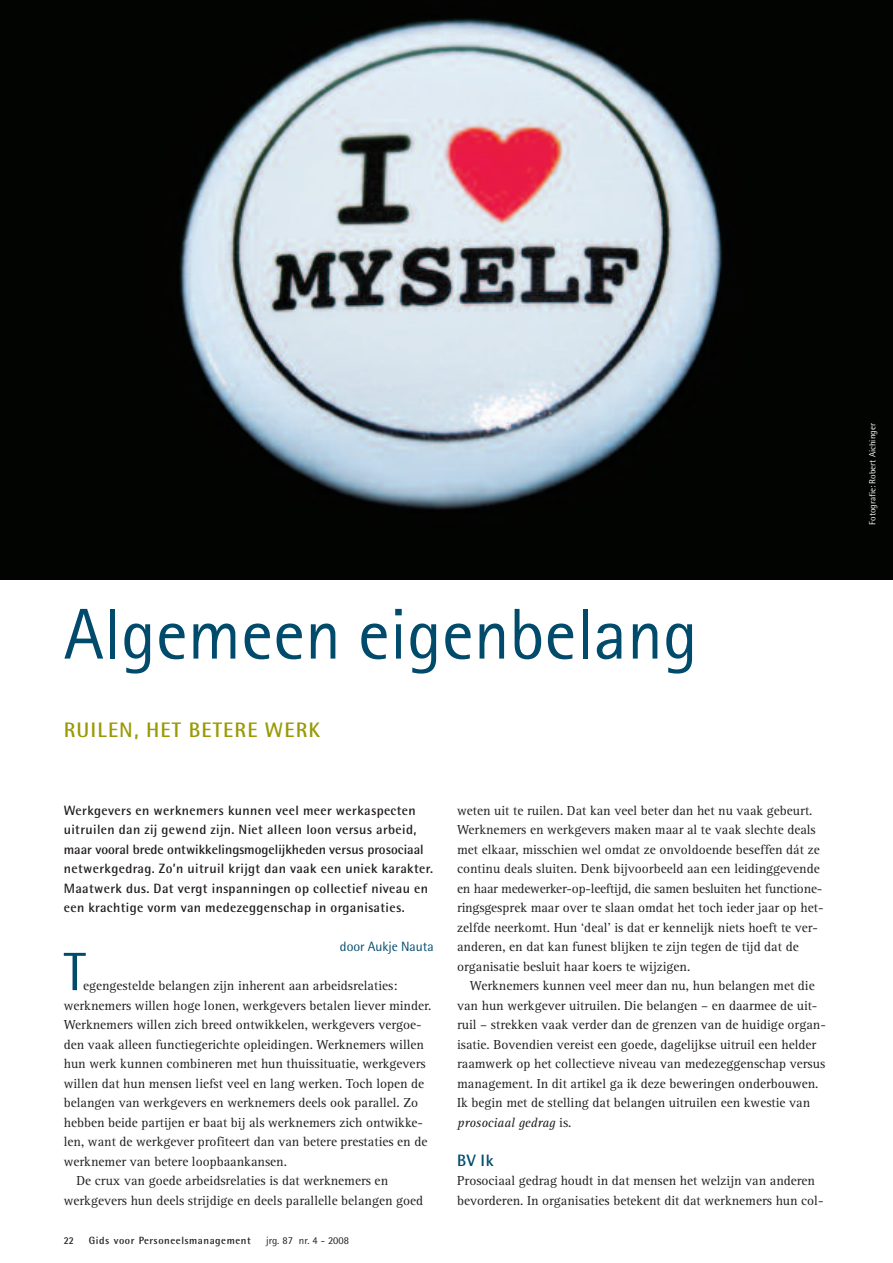
<style>
.page{position:relative;width:893px;height:1263px;background:#fff}
.page>*{position:absolute;margin:0;border:0;box-sizing:border-box;transform-origin:0 0}
.t1{font:72px "Rotis Sans Serif";color:#004b6c}
.t2{font:54px "Rotis Semi Sans";color:#004b6c}
.t3{font:700 21px "Rotis Semi Sans";letter-spacing:.055em;color:#9a9a07}
.t4{font:700 16.5px "Rotis Semi Sans";color:#004b6c}
.t5{font:13.5px/19.5px "Rotis Serif";color:#231f20}
.t6{font:700 13.5px/19.5px "Rotis Semi Sans";letter-spacing:.025em;color:#231f20}
.t7{font:13.5px "Rotis Semi Sans";color:#004b6c}
.t8{font:700 10.5px "Rotis Semi Sans";letter-spacing:.055em;color:#231f20}
.t9{font:10.5px "Rotis Semi Sans";color:#231f20}
.t10{font:700 10.5px "Rotis Semi Sans";letter-spacing:.055em;color:#231f20;scale:.9 1}
.t11{font:9px "Rotis Semi Sans";color:#fff}
.s1{font-style:italic}
</style>
<div class="page">
<img style="left:0;top:0;width:893px;height:579px">
<h1 class="t1" style="left:64px;top:609px;width:635px">Algemeen eigenbelang</h1>
<h3 class="t3" style="left:64px;top:722px;width:258px">RUILEN, HET BETERE WERK</h3>
<p class="t6" style="left:64px;top:802px;width:371px">Werkgevers en werknemers kunnen veel meer werkaspecten uitruilen dan zij gewend zijn. Niet alleen loon versus arbeid, maar vooral brede ontwikkelingsmogelijkheden versus prosociaal netwerkgedrag. Zo’n uitruil krijgt dan vaak een uniek karakter.<br>Maatwerk dus. Dat vergt inspanningen op collectief niveau en een krachtige vorm van medezeggenschap in organisaties.</p>
<p class="t7" style="left:340px;top:942px;width:95px">door Aukje Nauta</p>
<h2 class="t2" style="left:64px;top:953px;width:24px">T</h2>
<p class="t5" style="left:83px;top:977px;width:316px">egengestelde belangen zijn inherent aan arbeidsrelaties:</p>
<p class="t5" style="left:64px;top:997px;width:369px">werknemers willen hoge lonen, werkgevers betalen liever minder.</p>
<p class="t5" style="left:64px;top:1016px;width:359px">Werknemers willen zich breed ontwikkelen, werkgevers vergoe-</p>
<p class="t5" style="left:64px;top:1036px;width:362px">den vaak alleen functiegerichte opleidingen. Werknemers willen</p>
<p class="t5" style="left:64px;top:1055px;width:363px">hun werk kunnen combineren met hun thuissituatie, werkgevers</p>
<p class="t5" style="left:64px;top:1075px;width:362px">willen dat hun mensen liefst veel en lang werken. Toch lopen de</p>
<p class="t5" style="left:64px;top:1094px;width:356px">belangen van werkgevers en werknemers deels ook parallel. Zo</p>
<p class="t5" style="left:64px;top:1114px;width:361px">hebben beide partijen er baat bij als werknemers zich ontwikke-</p>
<p class="t5" style="left:64px;top:1133px;width:365px">len, want de werkgever profiteert dan van betere prestaties en de</p>
<p class="t5" style="left:64px;top:1153px;width:225px">werknemer van betere loopbaankansen.</p>
<p class="t5" style="left:77px;top:1172px;width:313px">De crux van goede arbeidsrelaties is dat werknemers en</p>
<p class="t5" style="left:64px;top:1192px;width:361px">werkgevers hun deels strijdige en deels parallelle belangen goed</p>
<p class="t10" style="left:64px;top:1236px;width:13px">22</p>
<p class="t8" style="left:89px;top:1236px;width:163px">Gids voor Personeelsmanagement</p>
<p class="t9" style="left:266px;top:1236px;width:84px">jrg. 87 nr. 4 - 2008</p>
<p class="t5" style="left:457px;top:802px;width:368px">weten uit te ruilen. Dat kan veel beter dan het nu vaak gebeurt.<br>Werknemers en werkgevers maken maar al te vaak slechte deals met elkaar, misschien wel omdat ze onvoldoende beseffen dát ze continu deals sluiten. Denk bijvoorbeeld aan een leidinggevende en haar medewerker-op-leeftijd, die samen besluiten het functione&shy;ringsgesprek maar over te slaan omdat het toch ieder jaar op het&shy;zelfde neerkomt. Hun ‘deal’ is dat er kennelijk niets hoeft te ver&shy;anderen, en dat kan funest blijken te zijn tegen de tijd dat de organisatie besluit haar koers te wijzigen.</p>
<p class="t5" style="left:457px;top:977px;width:370px;text-indent:13px">Werknemers kunnen veel meer dan nu, hun belangen met die van hun werkgever uitruilen. Die belangen – en daarmee de uit&shy;ruil – strekken vaak verder dan de grenzen van de huidige organ&shy;isatie. Bovendien vereist een goede, dagelijkse uitruil een helder raamwerk op het collectieve niveau van medezeggenschap versus management. In dit artikel ga ik deze beweringen onderbouwen.<br>Ik begin met de stelling dat belangen uitruilen een kwestie van <span class="s1">prosociaal gedrag</span> is.</p>
<p class="t4" style="left:457px;top:1154px;width:38px">BV Ik</p>
<p class="t5" style="left:457px;top:1172px;width:368px">Prosociaal gedrag houdt in dat mensen het welzijn van anderen bevorderen. In organisaties betekent dit dat werknemers hun col-</p>
<p class="t11" style="left:869px;top:525px;width:103px;rotate:-90deg">Fotografie: Robert Aichinger</p>
</div>
